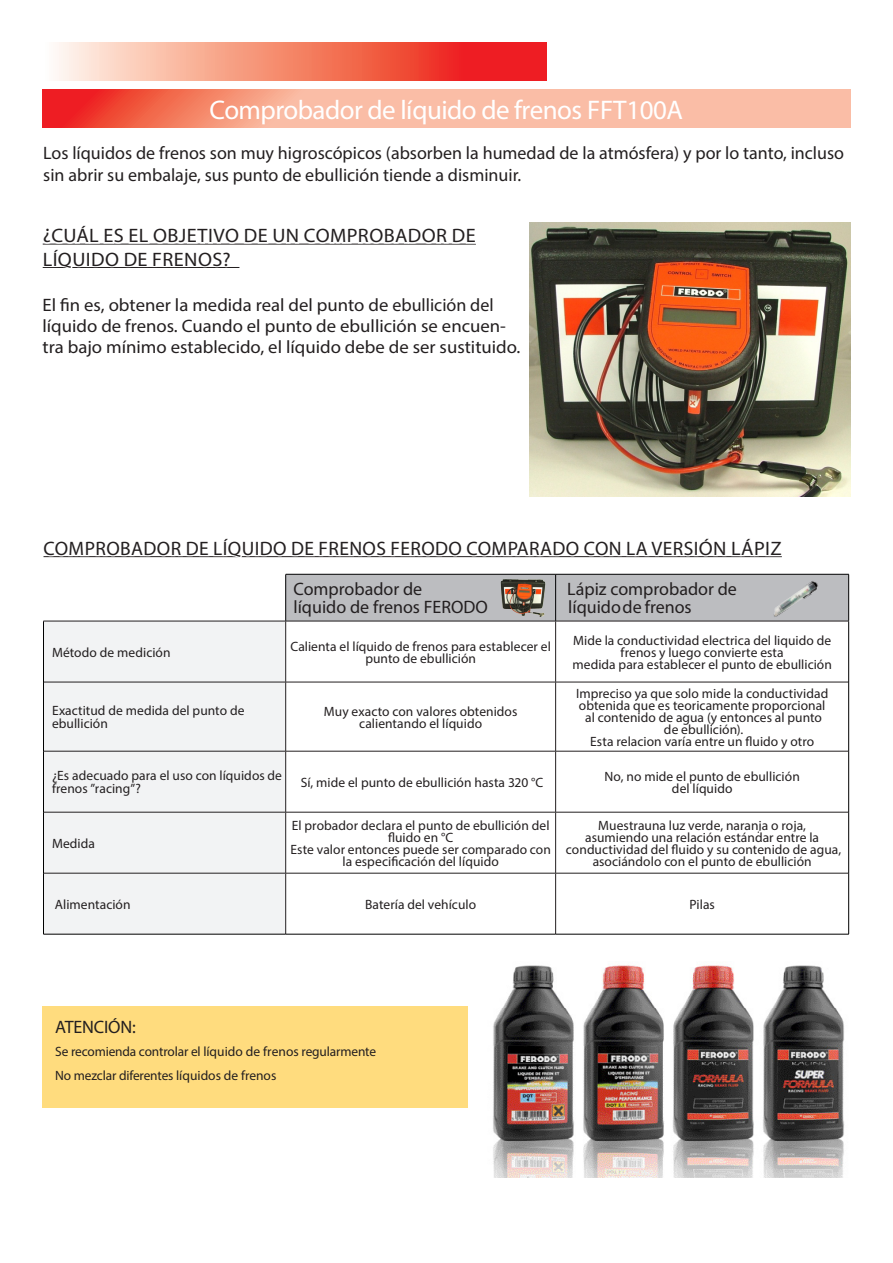
<style>
.page{position:relative;width:893px;height:1263px;background:#fff}
.page>*{position:absolute;margin:0;border:0;box-sizing:border-box;transform-origin:0 0}
.t1{font:27px "Myriad Pro";letter-spacing:-.02em;color:#fff}
.t2{font:19.5px "Myriad Pro";letter-spacing:.02em;color:#231f20}
.t3{font:19.5px "Myriad Pro";letter-spacing:.02em;color:#231f20;scale:1.04 1}
.t4{font:18px/21.6px "Myriad Pro";color:#231f20}
.t5{font:18px/21px "Myriad Pro";color:#231f20;scale:1.04 1}
.t6{font:13.5px/12px "Myriad Pro";letter-spacing:.005em;color:#231f20;text-align:center}
</style>
<div class="page">
<svg style="left:57px;top:43px;width:490px;height:38px;background:#f47e6c"></svg>
<div style="left:43px;top:1006px;width:425px;height:102px;background:#ffdc7e"></div>
<div style="left:44px;top:888px;width:241px;height:46px;background:#f2f3f4"></div>
<hr style="left:555px;top:873px;width:1px;height:61px;background:#231f20">
<hr style="left:285px;top:873px;width:1px;height:61px;background:#231f20">
<hr style="left:43px;top:873px;width:1px;height:61px;background:#000">
<hr style="left:848px;top:873px;width:1px;height:61px;background:#000">
<hr style="left:43px;top:934px;width:243px;height:1px;background:#000">
<hr style="left:286px;top:934px;width:270px;height:1px;background:#000">
<svg style="left:43px;top:89px;width:807px;height:39px;background:#f7a38d"></svg>
<svg style="left:42px;top:243px;width:434px;height:25px"></svg>
<img style="left:529px;top:222px;width:321px;height:274px">
<svg style="left:43px;top:556px;width:806px;height:332px"></svg>
<div style="left:427px;top:916px;width:466px;height:261px;background:#fff"></div>
<img style="left:493px;top:965px;width:352px;height:212px">
<img style="left:500px;top:578px;width:45px;height:39px">
<p class="t1" style="left:210px;top:93px;width:475px">Comprobador de líquido de frenos FFT100A</p>
<p class="t4" style="left:43px;top:142px;width:802px">Los líquidos de frenos son muy higroscópicos (absorben la humedad de la atmósfera) y por lo tanto, incluso sin abrir su embalaje, sus punto de ebullición tiende a disminuir.</p>
<p class="t3" style="left:43px;top:224px;width:418px">¿CUÁL ES EL OBJETIVO DE UN COMPROBADOR DE</p>
<p class="t3" style="left:43px;top:247px;width:182px">LÍQUIDO DE FRENOS?</p>
<p class="t5" style="left:43px;top:294px;width:461px">El fin es, obtener la medida real del punto de ebullición del líquido de frenos. Cuando el punto de ebullición se encuen&shy;tra bajo mínimo establecido, el líquido debe de ser sustituido.</p>
<p class="t2" style="left:44px;top:536px;width:740px">COMPROBADOR DE LÍQUIDO DE FRENOS FERODO COMPARADO CON LA VERSIÓN LÁPIZ</p>
<p class="t4" style="left:293px;top:578px;width:130px">Comprobador de</p>
<p class="t4" style="left:293px;top:596px;width:196px">líquido de frenos FERODO</p>
<p class="t4" style="left:567px;top:578px;width:171px">Lápiz comprobador de</p>
<p class="t4" style="left:568px;top:596px;width:125px">líquido de frenos</p>
<p class="t6" style="left:52px;top:646px;width:120px">Método de medición</p>
<p class="t6" style="left:290px;top:640px;width:262px">Calienta el líquido de frenos para establecer el punto de ebullición</p>
<p class="t6" style="left:573px;top:634px;width:259px">Mide la conductividad electrica del liquido de frenos y luego convierte esta</p>
<p class="t6" style="left:572px;top:658px;width:261px">medida para establecer el punto de ebullición</p>
<p class="t6" style="left:52px;top:703px;width:194px;line-height:13.5px;text-align:left">Exactitud de medida del punto de ebullición</p>
<p class="t6" style="left:324px;top:705px;width:195px">Muy exacto con valores obtenidos calientando el líquido</p>
<p class="t6" style="left:576px;top:687px;width:254px">Impreciso ya que solo mide la conductividad</p>
<p class="t6" style="left:579px;top:699px;width:248px">obtenida que es teoricamente proporcional</p>
<p class="t6" style="left:585px;top:711px;width:238px">al contenido de agua (y entonces al punto</p>
<p class="t6" style="left:664px;top:723px;width:81px">de ebullición).</p>
<p class="t6" style="left:590px;top:735px;width:226px">Esta relacion varía entre un fluido y otro</p>
<p class="t6" style="left:52px;top:768px;width:232px;line-height:13.5px;text-align:left">¿Es adecuado para el uso con líquidos de frenos ”racing”?</p>
<p class="t6" style="left:301px;top:776px;width:244px">Sí, mide el punto de ebullición hasta 320 °C</p>
<p class="t6" style="left:605px;top:770px;width:197px">No, no mide el punto de ebullición del líquido</p>
<p class="t6" style="left:52px;top:837px;width:44px">Medida</p>
<p class="t6" style="left:292px;top:819px;width:259px">El probador declara el punto de ebullición del fluido en °C</p>
<p class="t6" style="left:290px;top:843px;width:262px">Este valor entonces puede ser comparado con</p>
<p class="t6" style="left:342px;top:855px;width:158px">la especificación del líquido</p>
<p class="t6" style="left:598px;top:819px;width:209px">Muestrauna luz verde, naranja o roja,</p>
<p class="t6" style="left:585px;top:831px;width:235px">asumiendo una relación estándar entre la</p>
<p class="t6" style="left:566px;top:843px;width:277px">conductividad del fluido y su contenido de agua, asociándolo con el punto de ebullición</p>
<p class="t6" style="left:55px;top:898px;width:77px">Alimentación</p>
<p class="t6" style="left:365px;top:898px;width:113px">Batería del vehículo</p>
<p class="t6" style="left:689px;top:898px;width:27px">Pilas</p>
<p class="t4" style="left:55px;top:1015px;width:82px">ATENCIÓN:</p>
<p class="t6" style="left:55px;top:1045px;width:322px">Se recomienda controlar el líquido de frenos regularmente</p>
<p class="t6" style="left:55px;top:1069px;width:223px">No mezclar diferentes líquidos de frenos</p>
</div>
